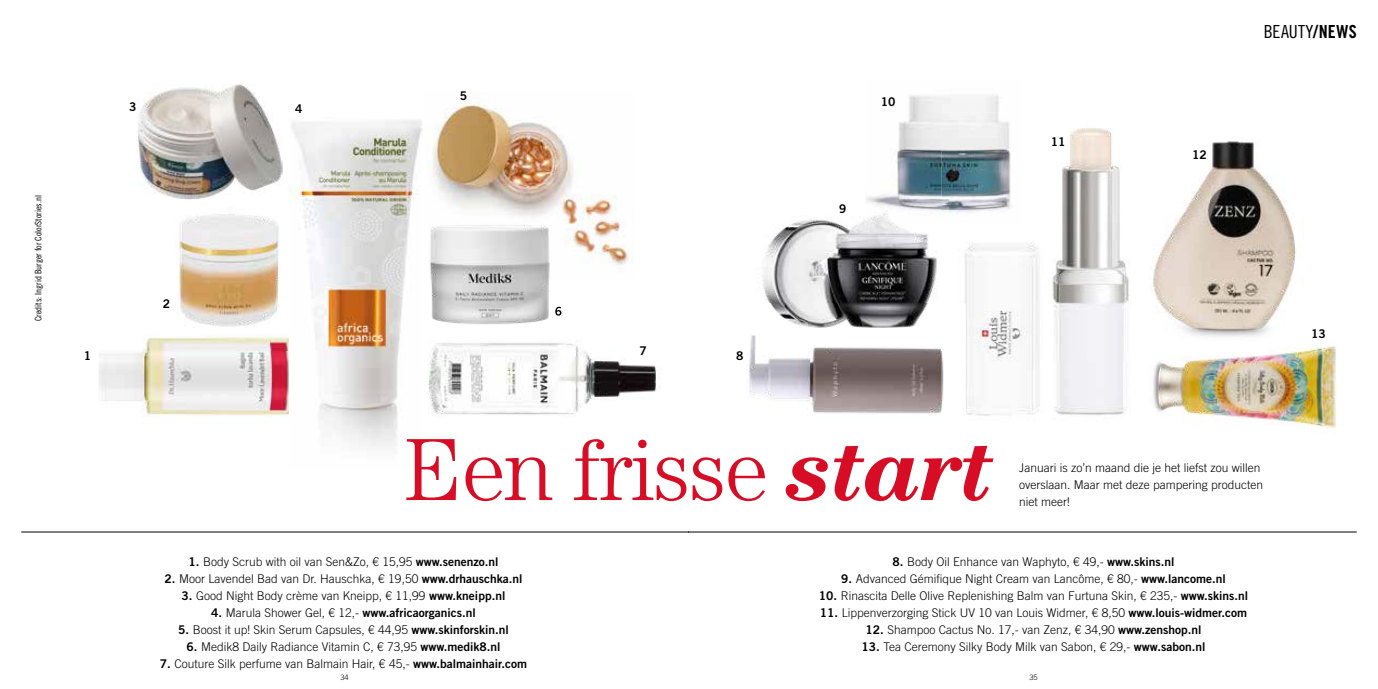
<style>
.page{position:relative;width:1378px;height:689px;background:#fff}
.page>*{position:absolute;margin:0;border:0;box-sizing:border-box;transform-origin:0 0}
.t1{font:300 88.5px "Century Std";letter-spacing:-.02em;color:#d60d25}
.t2{font:18px "Trade Gothic LT Std Cn 18";letter-spacing:.01em;color:#000}
.t3{font:300 12px/17px "Trade Gothic LT Std";color:#000}
.t4{font:12px "Trade Gothic LT Std Bd 2";color:#000}
.t5{font:9px "Trade Gothic LT Std Cn 18";color:#000}
.t6{font:300 7.5px "Trade Gothic LT Std";color:#000}
.s1{font-family:"Trade Gothic LT Std Bd Cn 20"}
.s2{font-weight:700;font-style:italic}
.s3{font-family:"Trade Gothic LT Std Bd 2";font-weight:400}
.s4{font-family:"Trade Gothic LT Std";font-weight:300}
</style>
<div class="page">
<hr style="left:21px;top:531px;width:668px;height:1px;background:#000">
<img style="left:99px;top:336px;width:190px;height:81px">
<img style="left:428px;top:343px;width:232px;height:73px">
<img style="left:160px;top:214px;width:128px;height:136px">
<img style="left:138px;top:84px;width:145px;height:116px">
<img style="left:430px;top:103px;width:203px;height:162px">
<img style="left:430px;top:279px;width:132px;height:46px">
<svg style="left:555px;top:307px;width:6px;height:9px"></svg>
<img style="left:430px;top:216px;width:133px;height:63px">
<img style="left:289px;top:120px;width:133px;height:327px">
<hr style="left:689px;top:531px;width:667px;height:1px;background:#000">
<img style="left:1153px;top:345px;width:184px;height:83px">
<img style="left:749px;top:350px;width:193px;height:64px">
<img style="left:1152px;top:141px;width:144px;height:196px">
<img style="left:865px;top:95px;width:134px;height:105px">
<img style="left:942px;top:128px;width:188px;height:288px">
<img style="left:942px;top:112px;width:77px;height:113px">
<img style="left:750px;top:200px;width:199px;height:150px">
<img style="left:865px;top:200px;width:77px;height:25px">
<p class="t5" style="left:33px;top:321px;width:127px;rotate:-90deg">Credits: Ingrid Burger for ColorStories.nl</p>
<p class="t4" style="left:84px;top:348px;width:9px">1</p>
<p class="t4" style="left:129px;top:100px;width:9px">3</p>
<p class="t4" style="left:295px;top:102px;width:9px">4</p>
<p class="t4" style="left:163px;top:296px;width:9px">2</p>
<p class="t4" style="left:460px;top:88px;width:9px">5</p>
<p class="t4" style="left:881px;top:94px;width:16px">10</p>
<p class="t4" style="left:839px;top:201px;width:9px">9</p>
<p class="t4" style="left:1050px;top:134px;width:16px">11</p>
<p class="t4" style="left:1192px;top:148px;width:16px">12</p>
<h2 class="t2" style="left:1263px;top:21px;width:94px">BEAUTY<span class="s1">/NEWS</span></h2>
<p class="t4" style="left:639px;top:343px;width:9px">7</p>
<p class="t4" style="left:736px;top:348px;width:9px">8</p>
<h1 class="t1" style="left:404px;top:419px;width:593px">Een frisse <span class="s2">start</span></h1>
<p class="t3" style="left:1019px;top:459px;width:246px">Januari is zo’n maand die je het liefst zou willen overslaan. Maar met deze pampering producten niet meer!</p>
<p class="t4" style="left:1311px;top:327px;width:16px">13</p>
<p class="t3" style="left:188px;top:553px;width:312px"><span class="s3">1.</span> Body Scrub with oil van Sen&amp;Zo, € 15,95 <span class="s3">www.senenzo.nl</span></p>
<p class="t3" style="left:164px;top:570px;width:359px"><span class="s3">2.</span> Moor Lavendel Bad van Dr. Hauschka, € 19,50 <span class="s3">www.drhauschka.nl</span></p>
<p class="t3" style="left:181px;top:587px;width:325px"><span class="s3">3.</span> Good Night Body crème van Kneipp, € 11,99 <span class="s3">www.kneipp.nl</span></p>
<p class="t4" style="left:211px;top:605px;width:266px">4. <span class="s4">Marula Shower Gel, € 12,-</span> www.africaorganics.nl</p>
<p class="t3" style="left:178px;top:621px;width:332px"><span class="s3">5.</span> Boost it up! Skin Serum Capsules, € 44,95 <span class="s3">www.skinforskin.nl</span></p>
<p class="t3" style="left:186px;top:638px;width:316px"><span class="s3">6.</span> Medik8 Daily Radiance Vitamin C, € 73,95 <span class="s3">www.medik8.nl</span></p>
<p class="t3" style="left:160px;top:655px;width:369px"><span class="s3">7.</span> Couture Silk perfume van Balmain Hair, € 45,- <span class="s3">www.balmainhair.com</span></p>
<p class="t3" style="left:892px;top:553px;width:283px"><span class="s3">8.</span> Body Oil Enhance van Waphyto, € 49,- <span class="s3">www.skins.nl</span></p>
<p class="t3" style="left:841px;top:570px;width:386px"><span class="s3">9.</span> Advanced Gémifique Night Cream van Lancôme, € 80,- <span class="s3">www.lancome.nl</span></p>
<p class="t3" style="left:819px;top:587px;width:431px"><span class="s3">10.</span> Rinascita Delle Olive Replenishing Balm van Furtuna Skin, € 235,- <span class="s3">www.skins.nl</span></p>
<p class="t3" style="left:820px;top:604px;width:429px"><span class="s3">11.</span> Lippenverzorging Stick UV 10 van Louis Widmer, € 8,50 <span class="s3">www.louis-widmer.com</span></p>
<p class="t3" style="left:865px;top:621px;width:338px"><span class="s3">12.</span> Shampoo Cactus No. 17,- van Zenz, € 34,90 <span class="s3">www.zenshop.nl</span></p>
<p class="t3" style="left:861px;top:638px;width:345px"><span class="s3">13.</span> Tea Ceremony Silky Body Milk van Sabon, € 29,- <span class="s3">www.sabon.nl</span></p>
<p class="t6" style="left:340px;top:672px;width:10px">34</p>
<p class="t6" style="left:1029px;top:672px;width:10px">35</p>
</div>
